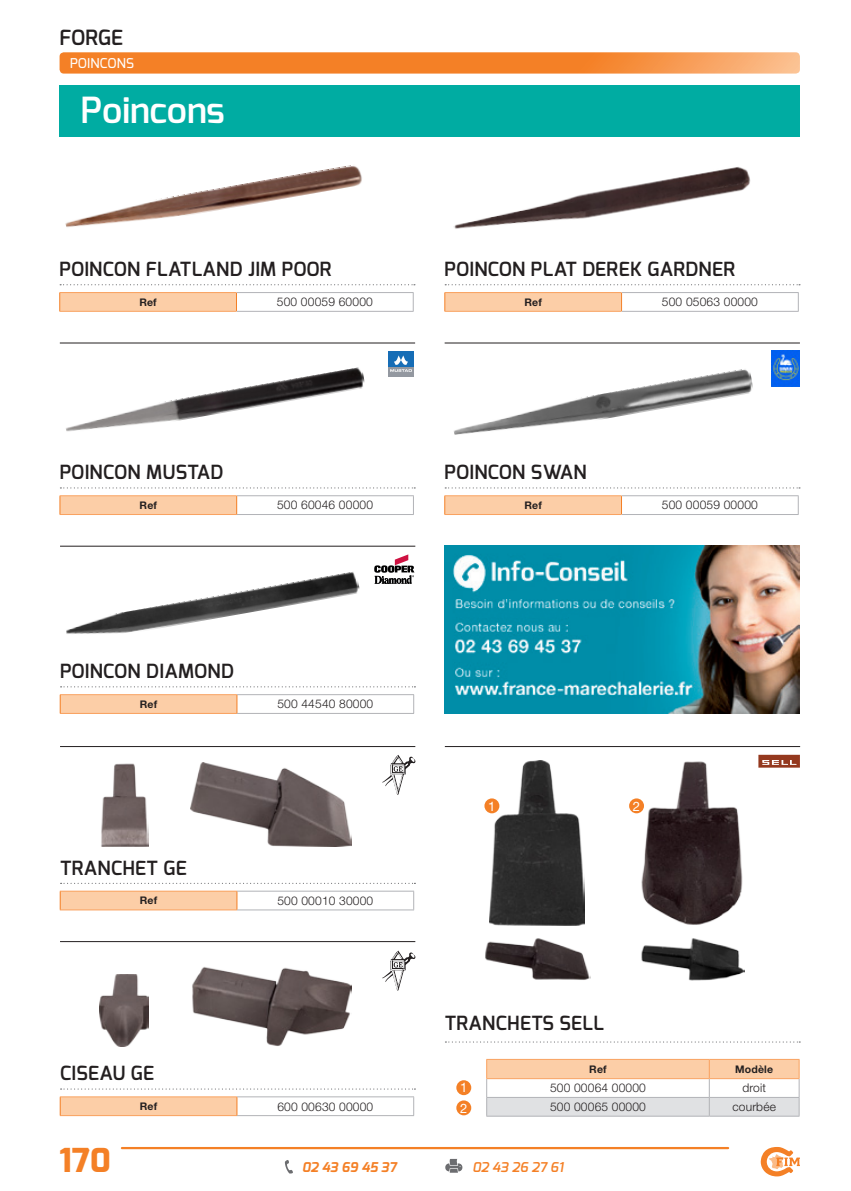
<style>
.page{position:relative;width:851px;height:1191px;background:#fff}
.page>*{position:absolute;margin:0;border:0;box-sizing:border-box;transform-origin:0 0}
.SousCat{font:600 36px "Exo";color:#fff}
.t1{font:800 33px "Exo";color:#f48026}
.TitreCat{font:600 21px "Exo";color:#231f20}
.NomArticle{font:600 19.5px "Exo";letter-spacing:.015em;color:#231f20}
.t2{font:italic 700 13.5px "Exo";color:#f48026}
.t3{font:italic 600 13.5px "Exo";color:#f48026}
.SousTitre{font:500 13.5px "Exo";letter-spacing:.015em;color:#fff}
.Corps_de_texte{font:13.05px "Helvetica Neue LT Std";color:#fff}
.CorpsTableau{font:300 12px "Helvetica Neue LT Std";letter-spacing:.015em;color:#231f20}
.titre_tableau{font:700 10.5px "Helvetica Neue LT Std";letter-spacing:.015em;color:#231f20}
</style>
<div class="page">
<hr style="left:122px;top:1147px;width:606px;height:2px;background:#f48026">
<svg style="left:60px;top:52px;width:739px;height:22px;background:#f58c3b"></svg>
<svg style="left:285px;top:1160px;width:8px;height:13px"></svg>
<svg style="left:445px;top:1158px;width:17px;height:14px"></svg>
<svg style="left:760px;top:1147px;width:39px;height:29px"></svg>
<div style="left:60px;top:85px;width:739px;height:51px;background:#00aca2"></div>
<svg style="left:445px;top:284px;width:354px;height:1px"></svg>
<div style="left:444px;top:292px;width:177px;height:19px;background:#fccea7"></div>
<hr style="left:621px;top:292px;width:177px;height:1px;background:#b2b3b7">
<svg style="left:797px;top:293px;width:1px;height:18px"></svg>
<hr style="left:621px;top:311px;width:177px;height:1px;background:#b2b3b7">
<hr style="left:444px;top:292px;width:177px;height:1px;background:#f9a260">
<hr style="left:444px;top:311px;width:177px;height:1px;background:#f9a260">
<svg style="left:444px;top:293px;width:1px;height:18px"></svg>
<svg style="left:621px;top:293px;width:1px;height:18px"></svg>
<img style="left:454px;top:167px;width:297px;height:62px">
<svg style="left:60px;top:284px;width:355px;height:1px"></svg>
<img style="left:65px;top:165px;width:297px;height:62px">
<div style="left:60px;top:292px;width:176px;height:19px;background:#fccea7"></div>
<hr style="left:236px;top:292px;width:177px;height:1px;background:#b2b3b7">
<svg style="left:413px;top:293px;width:1px;height:18px"></svg>
<hr style="left:236px;top:311px;width:177px;height:1px;background:#b2b3b7">
<hr style="left:59px;top:292px;width:177px;height:1px;background:#f9a260">
<hr style="left:59px;top:311px;width:177px;height:1px;background:#f9a260">
<svg style="left:59px;top:293px;width:1px;height:18px"></svg>
<svg style="left:236px;top:293px;width:1px;height:18px"></svg>
<img style="left:454px;top:369px;width:299px;height:66px">
<hr style="left:444px;top:343px;width:355px;height:1px;background:#231f20">
<svg style="left:445px;top:487px;width:354px;height:1px"></svg>
<img style="left:771px;top:351px;width:28px;height:36px">
<div style="left:444px;top:496px;width:177px;height:18px;background:#fccea7"></div>
<hr style="left:621px;top:495px;width:177px;height:1px;background:#b2b3b7">
<svg style="left:797px;top:496px;width:1px;height:18px"></svg>
<hr style="left:621px;top:514px;width:177px;height:1px;background:#b2b3b7">
<hr style="left:444px;top:495px;width:177px;height:1px;background:#f9a260">
<hr style="left:444px;top:514px;width:177px;height:1px;background:#f9a260">
<svg style="left:444px;top:496px;width:1px;height:18px"></svg>
<svg style="left:621px;top:496px;width:1px;height:18px"></svg>
<img style="left:66px;top:367px;width:299px;height:65px">
<hr style="left:60px;top:343px;width:355px;height:1px;background:#231f20">
<svg style="left:60px;top:487px;width:355px;height:1px"></svg>
<div style="left:60px;top:496px;width:177px;height:18px;background:#fccea7"></div>
<hr style="left:237px;top:495px;width:177px;height:1px;background:#b2b3b7">
<svg style="left:413px;top:496px;width:1px;height:18px"></svg>
<hr style="left:237px;top:514px;width:177px;height:1px;background:#b2b3b7">
<hr style="left:60px;top:495px;width:177px;height:1px;background:#f9a260">
<hr style="left:60px;top:514px;width:177px;height:1px;background:#f9a260">
<svg style="left:60px;top:496px;width:1px;height:18px"></svg>
<svg style="left:236px;top:496px;width:1px;height:18px"></svg>
<div style="left:388px;top:351px;width:25px;height:25px;background:#9398a0"></div>
<div style="left:388px;top:351px;width:25px;height:16px;background:#166db6"></div>
<svg style="left:390px;top:355px;width:22px;height:17px"></svg>
<hr style="left:60px;top:546px;width:355px;height:1px;background:#231f20">
<svg style="left:61px;top:686px;width:354px;height:1px"></svg>
<div style="left:60px;top:694px;width:177px;height:19px;background:#fccea7"></div>
<hr style="left:237px;top:694px;width:177px;height:1px;background:#b2b3b7">
<svg style="left:413px;top:695px;width:1px;height:18px"></svg>
<hr style="left:237px;top:713px;width:177px;height:1px;background:#b2b3b7">
<hr style="left:60px;top:694px;width:177px;height:1px;background:#f9a260">
<hr style="left:60px;top:713px;width:177px;height:1px;background:#f9a260">
<svg style="left:60px;top:695px;width:1px;height:18px"></svg>
<svg style="left:236px;top:695px;width:1px;height:18px"></svg>
<img style="left:66px;top:572px;width:294px;height:62px">
<svg style="left:374px;top:554px;width:40px;height:30px"></svg>
<svg style="left:486px;top:1059px;width:313px;height:56px"></svg>
<hr style="left:486px;top:1097px;width:223px;height:1px;background:#b2b3b7">
<hr style="left:709px;top:1097px;width:90px;height:1px;background:#b2b3b7">
<hr style="left:486px;top:1115px;width:223px;height:1px;background:#b2b3b7">
<hr style="left:709px;top:1115px;width:90px;height:1px;background:#b2b3b7">
<svg style="left:445px;top:1041px;width:355px;height:1px"></svg>
<hr style="left:445px;top:746px;width:355px;height:1px;background:#231f20">
<svg style="left:758px;top:755px;width:41px;height:12px"></svg>
<img style="left:638px;top:761px;width:105px;height:164px">
<img style="left:490px;top:760px;width:94px;height:165px">
<div style="left:456px;top:1080px;width:15px;height:15px;background:#f48026;border-radius:50%"></div>
<div style="left:484px;top:798px;width:15px;height:15px;background:#f48026;border-radius:50%"></div>
<div style="left:456px;top:1100px;width:15px;height:15px;background:#f48026;border-radius:50%"></div>
<div style="left:629px;top:798px;width:15px;height:15px;background:#f48026;border-radius:50%"></div>
<img style="left:485px;top:938px;width:105px;height:42px">
<img style="left:641px;top:938px;width:103px;height:42px">
<hr style="left:60px;top:941px;width:355px;height:1px;background:#231f20">
<svg style="left:61px;top:1088px;width:354px;height:1px"></svg>
<div style="left:60px;top:1096px;width:177px;height:19px;background:#fccea7"></div>
<hr style="left:237px;top:1096px;width:177px;height:1px;background:#b2b3b7">
<svg style="left:413px;top:1097px;width:1px;height:18px"></svg>
<hr style="left:237px;top:1115px;width:177px;height:1px;background:#b2b3b7">
<hr style="left:60px;top:1096px;width:177px;height:1px;background:#f9a260">
<hr style="left:60px;top:1115px;width:177px;height:1px;background:#f9a260">
<svg style="left:60px;top:1097px;width:1px;height:18px"></svg>
<svg style="left:236px;top:1097px;width:1px;height:18px"></svg>
<img style="left:192px;top:967px;width:159px;height:79px">
<img style="left:100px;top:975px;width:48px;height:71px">
<hr style="left:60px;top:746px;width:355px;height:1px;background:#231f20">
<svg style="left:61px;top:882px;width:354px;height:2px"></svg>
<div style="left:60px;top:891px;width:177px;height:19px;background:#fccea7"></div>
<hr style="left:237px;top:890px;width:177px;height:1px;background:#b2b3b7">
<svg style="left:413px;top:891px;width:1px;height:18px"></svg>
<hr style="left:237px;top:909px;width:177px;height:1px;background:#b2b3b7">
<hr style="left:60px;top:890px;width:177px;height:1px;background:#f9a260">
<hr style="left:60px;top:909px;width:177px;height:1px;background:#f9a260">
<svg style="left:60px;top:891px;width:1px;height:18px"></svg>
<svg style="left:236px;top:891px;width:1px;height:18px"></svg>
<img style="left:191px;top:763px;width:160px;height:83px">
<img style="left:101px;top:763px;width:47px;height:83px">
<svg style="left:382px;top:755px;width:33px;height:40px"></svg>
<svg style="left:382px;top:950px;width:33px;height:41px"></svg>
<img style="left:444px;top:545px;width:355px;height:169px">
<p class="TitreCat" style="left:60px;top:24px;width:65px">FORGE</p>
<p class="SousTitre" style="left:70px;top:54px;width:65px">POINCONS</p>
<p class="SousCat" style="left:81px;top:87px;width:145px">Poincons</p>
<p class="NomArticle" style="left:60px;top:257px;width:273px">POINCON FLATLAND JIM POOR</p>
<p class="titre_tableau" style="left:139px;top:295px;width:19px">Ref</p>
<p class="CorpsTableau" style="left:277px;top:295px;width:97px">500 00059 60000</p>
<p class="NomArticle" style="left:60px;top:460px;width:165px">POINCON MUSTAD</p>
<p class="titre_tableau" style="left:140px;top:498px;width:19px">Ref</p>
<p class="CorpsTableau" style="left:277px;top:498px;width:97px">500 60046 00000</p>
<p class="NomArticle" style="left:60px;top:658px;width:175px">POINCON DIAMOND</p>
<p class="titre_tableau" style="left:140px;top:697px;width:19px">Ref</p>
<p class="CorpsTableau" style="left:277px;top:696px;width:97px">500 44540 80000</p>
<p class="NomArticle" style="left:60px;top:855px;width:128px">TRANCHET GE</p>
<p class="titre_tableau" style="left:140px;top:894px;width:19px">Ref</p>
<p class="CorpsTableau" style="left:277px;top:893px;width:97px">500 00010 30000</p>
<p class="NomArticle" style="left:60px;top:1060px;width:96px">CISEAU GE</p>
<p class="titre_tableau" style="left:140px;top:1099px;width:19px">Ref</p>
<p class="CorpsTableau" style="left:277px;top:1099px;width:97px">600 00630 00000</p>
<p class="NomArticle" style="left:444px;top:257px;width:292px">POINCON PLAT DEREK GARDNER</p>
<p class="titre_tableau" style="left:524px;top:295px;width:19px">Ref</p>
<p class="CorpsTableau" style="left:661px;top:295px;width:97px">500 05063 00000</p>
<p class="NomArticle" style="left:444px;top:460px;width:144px">POINCON SWAN</p>
<p class="titre_tableau" style="left:524px;top:498px;width:19px">Ref</p>
<p class="CorpsTableau" style="left:661px;top:498px;width:97px">500 00059 00000</p>
<p class="Corps_de_texte" style="left:488px;top:798px;width:9px">1</p>
<p class="Corps_de_texte" style="left:632px;top:798px;width:9px">2</p>
<p class="NomArticle" style="left:445px;top:1010px;width:161px">TRANCHETS SELL</p>
<p class="Corps_de_texte" style="left:460px;top:1080px;width:9px">1</p>
<p class="Corps_de_texte" style="left:460px;top:1100px;width:9px">2</p>
<p class="titre_tableau" style="left:589px;top:1062px;width:19px">Ref</p>
<p class="titre_tableau" style="left:735px;top:1062px;width:39px">Modèle</p>
<p class="CorpsTableau" style="left:550px;top:1080px;width:97px">500 00064 00000</p>
<p class="CorpsTableau" style="left:742px;top:1080px;width:25px">droit</p>
<p class="CorpsTableau" style="left:550px;top:1099px;width:97px">500 00065 00000</p>
<p class="CorpsTableau" style="left:732px;top:1099px;width:45px">courbée</p>
<h2 class="t1" style="left:60px;top:1138px;width:53px">170</h2>
<p class="t2" style="left:302px;top:1158px;width:96px">02 43 69 45 37</p>
<p class="t3" style="left:472px;top:1158px;width:93px">02 43 26 27 61</p>
</div>
